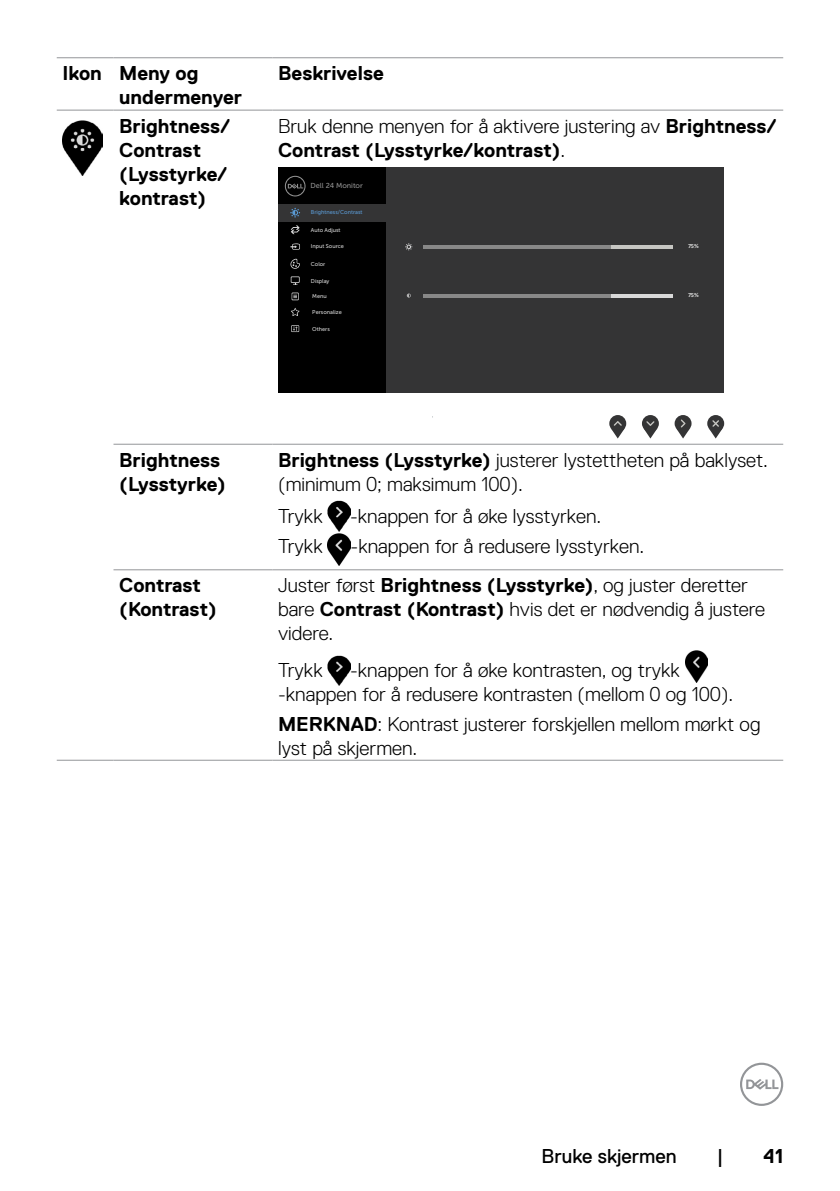
<style>
.page{position:relative;width:840px;height:1191px;background:#fff}
.page>*{position:absolute;margin:0;border:0;box-sizing:border-box;transform-origin:0 0}
.t1{font:300 20px/24px "Dell Replica";color:#000}
.t2{font:700 20px/24px "Dell Replica";color:#000}
.t3{font:20px "Dell Replica";color:#000}
.t4{font:7.2px "Museo Sans For Dell 500";color:#939393}
.t5{font:700 6.4px "Calibri";color:#d9d9d9}
.t6{font:5.6px "Museo Sans For Dell 500";color:#d9d9d9}
.t7{font:5.6px "Museo Sans For Dell 500";color:#5b9bd5}
.s1{font-weight:700}
</style>
<div class="page">
<svg style="left:740px;top:1062px;width:42px;height:44px"></svg>
<hr style="left:113px;top:444px;width:159px;height:1px;background:#939598">
<hr style="left:272px;top:444px;width:510px;height:1px;background:#939598">
<hr style="left:113px;top:569px;width:159px;height:1px;background:#939598">
<hr style="left:272px;top:569px;width:510px;height:1px;background:#939598">
<hr style="left:57px;top:760px;width:56px;height:1px;background:#939598">
<hr style="left:113px;top:760px;width:159px;height:1px;background:#939598">
<hr style="left:272px;top:760px;width:510px;height:1px;background:#939598">
<hr style="left:57px;top:57px;width:56px;height:1px;background:#939598">
<hr style="left:113px;top:57px;width:159px;height:1px;background:#939598">
<hr style="left:272px;top:57px;width:510px;height:1px;background:#939598">
<hr style="left:57px;top:110px;width:56px;height:1px;background:#939598">
<hr style="left:113px;top:110px;width:159px;height:1px;background:#939598">
<hr style="left:272px;top:110px;width:510px;height:1px;background:#939598">
<img style="left:62px;top:120px;width:40px;height:56px">
<div style="left:278px;top:167px;width:445px;height:225px;background:#343435"></div>
<div style="left:278px;top:167px;width:107px;height:225px;background:#000"></div>
<div style="left:278px;top:204px;width:108px;height:18px;background:#343435"></div>
<svg style="left:285px;top:176px;width:20px;height:20px"></svg>
<svg style="left:290px;top:225px;width:9px;height:9px"></svg>
<svg style="left:290px;top:243px;width:10px;height:7px"></svg>
<svg style="left:290px;top:258px;width:10px;height:11px"></svg>
<svg style="left:290px;top:276px;width:9px;height:7px"></svg>
<div style="left:291px;top:277px;width:8px;height:5px;background:#000"></div>
<svg style="left:291px;top:308px;width:8px;height:8px"></svg>
<svg style="left:291px;top:292px;width:7px;height:8px"></svg>
<svg style="left:292px;top:293px;width:6px;height:6px"></svg>
<svg style="left:291px;top:325px;width:8px;height:7px"></svg>
<svg style="left:291px;top:326px;width:7px;height:5px"></svg>
<svg style="left:290px;top:208px;width:10px;height:10px"></svg>
<div style="left:609px;top:415px;width:17px;height:17px;background:#343435;border-radius:50%"></div>
<svg style="left:611px;top:421px;width:13px;height:17px"></svg>
<svg style="left:641px;top:415px;width:17px;height:17px"></svg>
<svg style="left:643px;top:421px;width:14px;height:17px"></svg>
<svg style="left:674px;top:415px;width:17px;height:17px"></svg>
<svg style="left:676px;top:419px;width:13px;height:19px"></svg>
<svg style="left:706px;top:415px;width:17px;height:17px"></svg>
<svg style="left:708px;top:420px;width:14px;height:18px"></svg>
<svg style="left:610px;top:294px;width:62px;height:3px"></svg>
<svg style="left:423px;top:294px;width:187px;height:3px"></svg>
<hr style="left:423px;top:245px;width:249px;height:4px;background:#c6c6c2">
<hr style="left:423px;top:245px;width:187px;height:4px;background:#888">
<svg style="left:405px;top:243px;width:7px;height:7px"></svg>
<img style="left:328px;top:500px;width:22px;height:31px">
<img style="left:328px;top:534px;width:22px;height:31px">
<img style="left:328px;top:655px;width:22px;height:31px">
<img style="left:685px;top:650px;width:22px;height:32px">
<p class="t2" style="left:119px;top:62px;width:124px;text-indent:-57px">Ikon Meny og undermenyer</p>
<p class="t2" style="left:278px;top:62px;width:107px">Beskrivelse</p>
<p class="t2" style="left:119px;top:114px;width:113px">Brightness/<br>Contrast (Lysstyrke/ kontrast)</p>
<p class="t1" style="left:278px;top:114px;width:500px">Bruk denne menyen for å aktivere justering av <span class="s1">Brightness/<br>Contrast (Lysstyrke/kontrast)</span>.</p>
<p class="t4" style="left:310px;top:182px;width:54px">Dell 24 Monitor</p>
<p class="t6" style="left:311px;top:226px;width:31px">Auto Adjust</p>
<p class="t6" style="left:311px;top:243px;width:35px">Input Source</p>
<p class="t6" style="left:311px;top:260px;width:16px">Color</p>
<p class="t6" style="left:311px;top:278px;width:20px">Display</p>
<p class="t6" style="left:312px;top:309px;width:31px">Personalize</p>
<p class="t7" style="left:311px;top:209px;width:53px">Brightness/Contrast</p>
<p class="t5" style="left:687px;top:242px;width:12px">75%</p>
<p class="t5" style="left:687px;top:290px;width:12px">75%</p>
<p class="t6" style="left:312px;top:293px;width:16px">Menu</p>
<p class="t6" style="left:312px;top:326px;width:19px">Others</p>
<p class="t2" style="left:119px;top:448px;width:108px">Brightness (Lysstyrke)</p>
<p class="t1" style="left:278px;top:448px;width:491px"><span class="s1">Brightness (Lysstyrke)</span> justerer lystettheten på baklyset. (minimum 0; maksimum 100).</p>
<p class="t1" style="left:278px;top:504px;width:46px">Trykk</p>
<p class="t1" style="left:350px;top:504px;width:252px">-knappen for å øke lysstyrken.</p>
<p class="t1" style="left:278px;top:534px;width:46px">Trykk</p>
<p class="t1" style="left:350px;top:534px;width:295px">-knappen for å redusere lysstyrken.</p>
<p class="t2" style="left:119px;top:573px;width:99px">Contrast (Kontrast)</p>
<p class="t1" style="left:278px;top:573px;width:488px">Juster først <span class="s1">Brightness (Lysstyrke)</span>, og juster deretter bare <span class="s1">Contrast (Kontrast)</span> hvis det er nødvendig å justere videre.</p>
<p class="t1" style="left:278px;top:658px;width:46px">Trykk</p>
<p class="t1" style="left:278px;top:658px;width:456px;text-indent:72px">-knappen for å øke kontrasten, og trykk -knappen for å redusere kontrasten (mellom 0 og 100).</p>
<p class="t1" style="left:278px;top:711px;width:483px"><span class="s1">MERKNAD</span>: Kontrast justerer forskjellen mellom mørkt og lyst på skjermen.</p>
<p class="t3" style="left:541px;top:1144px;width:136px">Bruke skjermen</p>
<p class="t3" style="left:716px;top:1144px;width:8px">|</p>
<p class="t2" style="left:763px;top:1143px;width:21px">41</p>
</div>
